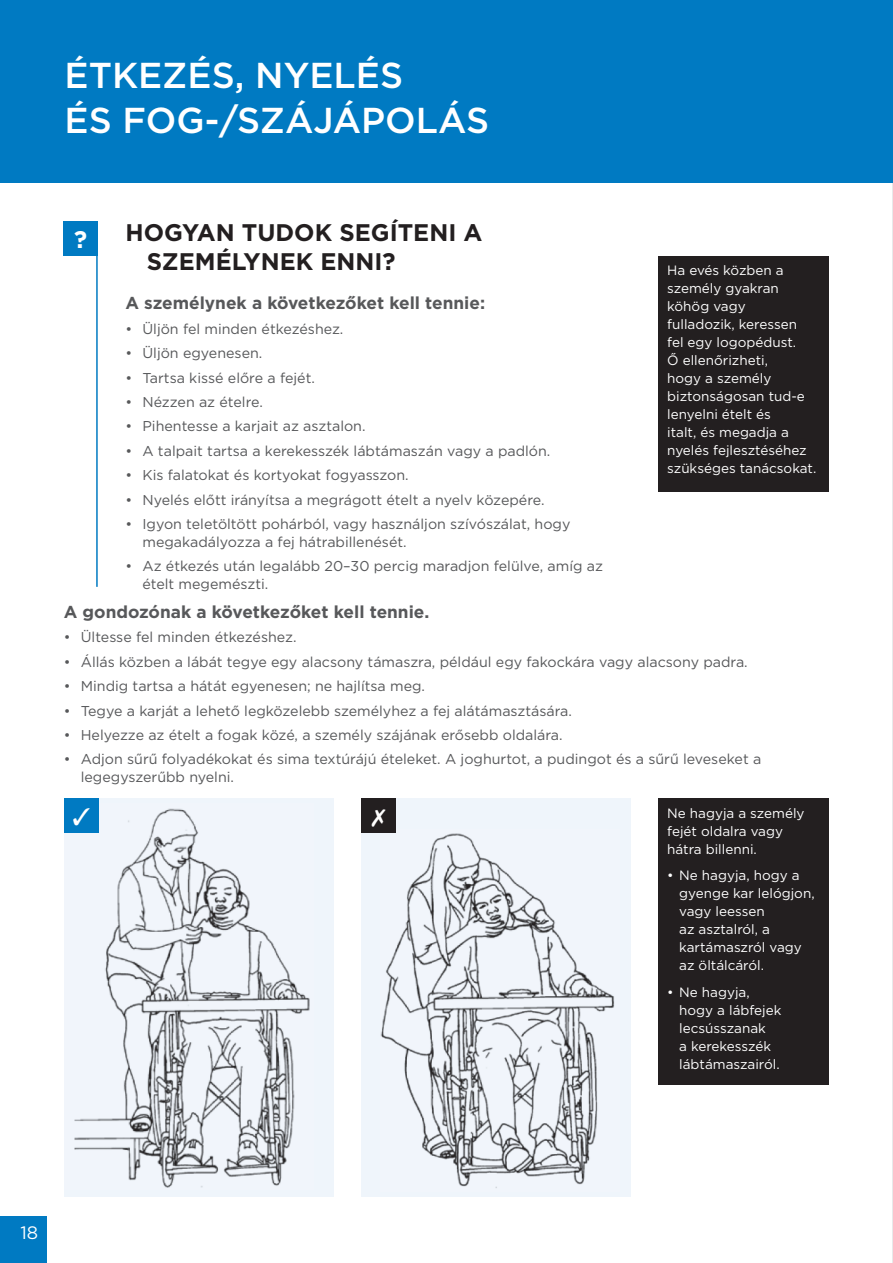
<style>
.page{position:relative;width:893px;height:1263px;background:#fff}
.page>*{position:absolute;margin:0;border:0;box-sizing:border-box;transform-origin:0 0}
.t1{font:500 36px/45px "Gotham";color:#fff}
.t2{font:700 24px/28.8px "Gotham";color:#231f20}
.t3{font:700 24px "Gotham";color:#fff}
.t4{font:18px "Gotham";color:#fff}
.Body_Copy_Subheading{font:700 17.25px "Gotham";color:#57585a}
.t5{font:14.25px/18px "Gotham";color:#57585a}
.t6{font:13.5px/18px "Gotham";color:#fff}
</style>
<div class="page">
<div style="left:0;top:1216px;width:47px;height:47px;background:#007ac2"></div>
<hr style="left:892px;top:0;width:1px;height:1263px;background:#e1e2e4">
<div style="left:0;top:0;width:893px;height:183px;background:#007ac2"></div>
<div style="left:659px;top:256px;width:170px;height:235px;background:#231f20"></div>
<div style="left:659px;top:798px;width:170px;height:287px;background:#231f20"></div>
<div style="left:65px;top:798px;width:269px;height:399px;background:#eff5fb"></div>
<img style="left:65px;top:808px;width:245px;height:380px">
<div style="left:362px;top:798px;width:269px;height:399px;background:#eff5fb"></div>
<img style="left:381px;top:832px;width:233px;height:356px">
<div style="left:65px;top:798px;width:34px;height:34px;background:#007ac2"></div>
<div style="left:362px;top:798px;width:34px;height:34px;background:#231f20"></div>
<div style="left:64px;top:222px;width:34px;height:34px;background:#007ac2"></div>
<hr style="left:96px;top:222px;width:2px;height:365px;background:#007ac2">
<p class="t1" style="left:65px;top:53px;width:426px">ÉTKEZÉS, NYELÉS<br>ÉS FOG-/SZÁJÁPOLÁS</p>
<p class="t1" style="left:65px;top:53px;width:512px">HOGYAN KELL ELHELYEZNI<br>EGY STROKE TÚLÉ ŐT</p>
<p class="t3" style="left:74px;top:224px;width:15px">?</p>
<p class="t2" style="left:147px;top:218px;width:337px;text-indent:-21px">HOGYAN TUDOK SEGÍTENI A<br>SZEMÉLYNEK ENNI?</p>
<p class="Body_Copy_Subheading" style="left:125px;top:292px;width:361px">A személynek a következőket kell tennie:</p>
<p class="t5" style="left:125px;top:319px;width:219px">• Üljön fel minden étkezéshez.</p>
<p class="t5" style="left:125px;top:344px;width:138px">• Üljön egyenesen.</p>
<p class="t5" style="left:125px;top:368px;width:191px">• Tartsa kissé előre a fejét.</p>
<p class="t5" style="left:125px;top:393px;width:139px">• Nézzen az ételre.</p>
<p class="t5" style="left:125px;top:417px;width:242px">• Pihentesse a karjait az asztalon.</p>
<p class="t5" style="left:125px;top:441px;width:426px">• A talpait tartsa a kerekesszék lábtámaszán vagy a padlón.</p>
<p class="t5" style="left:125px;top:466px;width:285px">• Kis falatokat és kortyokat fogyasszon.</p>
<p class="t5" style="left:125px;top:490px;width:421px">• Nyelés előtt irányítsa a megrágott ételt a nyelv közepére.</p>
<p class="t5" style="left:142px;top:514px;width:430px;text-indent:-17px">• Igyon teletöltött pohárból, vagy használjon szívószálat, hogy megakadályozza a fej hátrabillenését.</p>
<p class="t5" style="left:142px;top:557px;width:462px;text-indent:-17px">• Az étkezés után legalább 20–30 percig maradjon felülve, amíg az ételt megemészti.</p>
<p class="t6" style="left:667px;top:261px;width:151px">Ha evés közben a személy gyakran köhög vagy fulladozik, keressen fel egy logopédust.<br>Ő ellenőrizheti,<br>hogy a személy biztonságosan tud-e lenyelni ételt és<br>italt, és megadja a nyelés fejlesztéséhez szükséges tanácsokat.</p>
<p class="Body_Copy_Subheading" style="left:64px;top:600px;width:367px">A gondozónak a következőket kell tennie.</p>
<p class="t5" style="left:64px;top:628px;width:234px">• Ültesse fel minden étkezéshez.</p>
<p class="t5" style="left:64px;top:652px;width:685px">• Állás közben a lábát tegye egy alacsony támaszra, például egy fakockára vagy alacsony padra.</p>
<p class="t5" style="left:64px;top:677px;width:363px">• Mindig tartsa a hátát egyenesen; ne hajlítsa meg.</p>
<p class="t5" style="left:64px;top:701px;width:510px">• Tegye a karját a lehető legközelebb személyhez a fej alátámasztására.</p>
<p class="t5" style="left:64px;top:726px;width:500px">• Helyezze az ételt a fogak közé, a személy szájának erősebb oldalára.</p>
<p class="t5" style="left:81px;top:750px;width:682px;text-indent:-17px">• Adjon sűrű folyadékokat és sima textúrájú ételeket. A joghurtot, a pudingot és a sűrű leveseket a legegyszerűbb nyelni.</p>
<p class="t6" style="left:667px;top:804px;width:139px">Ne hagyja a személy fejét oldalra vagy hátra billenni.</p>
<p class="t6" style="left:679px;top:866px;width:137px;text-indent:-12px">• Ne hagyja, hogy a gyenge kar lelógjon, vagy leessen<br>az asztalról, a kartámaszról vagy az öltálcáról.</p>
<p class="t6" style="left:679px;top:983px;width:104px;text-indent:-12px">• Ne hagyja, hogy a lábfejek lecsússzanak<br>a kerekesszék lábtámaszairól.</p>
<p class="t4" style="left:20px;top:1221px;width:19px">18</p>
</div>
